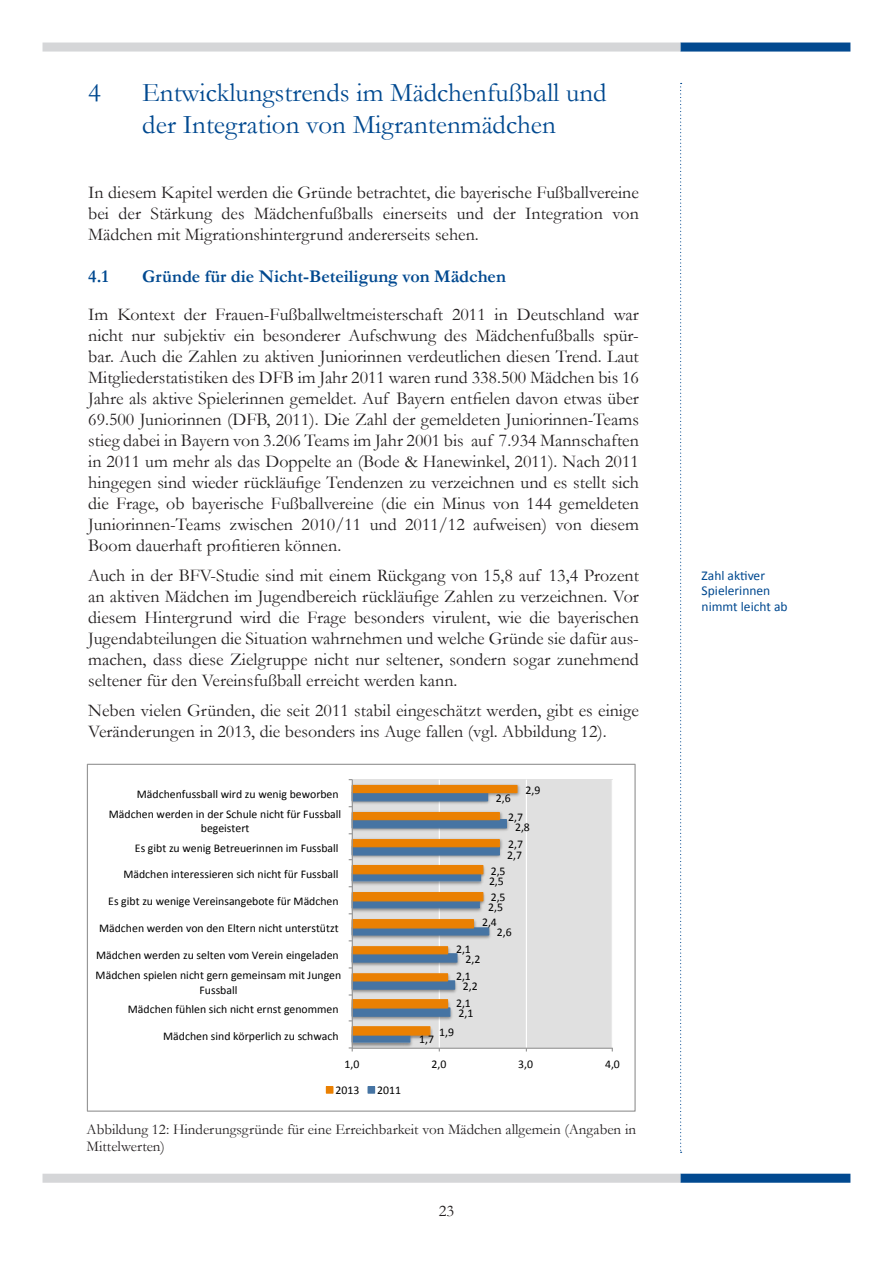
<style>
.page{position:relative;width:893px;height:1263px;background:#fff}
.page>*{position:absolute;margin:0;border:0;box-sizing:border-box;transform-origin:0 0}
.t1{font:27px/32.4px "Garamond";color:#014990}
.t2{font:18px/21px "Garamond";color:#231f20;text-align:justify}
.Headline_2{font:700 18px "Garamond";color:#014990}
.t3{font:16.5px "Garamond";color:#231f20}
.Beschriftung{font:15px/16.5px "Garamond";color:#231f20}
.Stichwort-rechts{font:13.5px/15px "Calibri";color:#014990}
.t4{font:11.7px/14.1px "Calibri";color:#000;text-align:center}
</style>
<div class="page">
<div style="left:680px;top:1174px;width:170px;height:9px;background:#014990;border:2px solid #014990"></div>
<svg style="left:680px;top:83px;width:2px;height:1070px"></svg>
<div style="left:43px;top:1174px;width:637px;height:9px;background:#d5d6d8;border:2px solid #d5d6d8"></div>
<div style="left:680px;top:43px;width:170px;height:9px;background:#014990;border:2px solid #014990"></div>
<div style="left:43px;top:43px;width:637px;height:9px;background:#d5d6d8;border:2px solid #d5d6d8"></div>
<div style="left:352px;top:780px;width:261px;height:268px;background:#e0e0e0"></div>
<hr style="left:526px;top:780px;width:1px;height:268px;background:#fff">
<hr style="left:612px;top:780px;width:1px;height:268px;background:#fff">
<hr style="left:352px;top:1048px;width:261px;height:1px;background:#979797">
<svg style="left:349px;top:779px;width:169px;height:272px"></svg>
<div style="left:326px;top:1087px;width:7px;height:6px;background:#ea8002"></div>
<div style="left:326px;top:1086px;width:7px;height:8px;border:1px solid #ea8002"></div>
<div style="left:368px;top:1087px;width:7px;height:6px;background:#4674a3"></div>
<div style="left:367px;top:1086px;width:8px;height:8px;border:1px solid #4674a3"></div>
<p class="t1" style="left:88px;top:76px;width:14px">4</p>
<p class="t1" style="left:142px;top:76px;width:466px">Entwicklungstrends im Mädchenfußball und der Integration von Migrantenmädchen</p>
<p class="t2" style="left:88px;top:181px;width:552px">In diesem Kapitel werden die Gründe betrachtet, die bayerische Fußballvereine bei der Stärkung des Mädchenfußballs einerseits und der Integration von Mädchen mit Migrationshintergrund andererseits sehen.</p>
<p class="Headline_2" style="left:88px;top:266px;width:22px">4.1</p>
<p class="Headline_2" style="left:142px;top:266px;width:365px">Gründe für die Nicht-Beteiligung von Mädchen</p>
<p class="t2" style="left:88px;top:304px;width:552px">Im Kontext der Frauen-Fußballweltmeisterschaft 2011 in Deutschland war nicht nur subjektiv ein besonderer Aufschwung des Mädchenfußballs spür&shy;bar. Auch die Zahlen zu aktiven Juniorinnen verdeutlichen diesen Trend. Laut Mitgliederstatistiken des DFB im Jahr 2011 waren rund 338.500 Mädchen bis 16<br>Jahre als aktive Spielerinnen gemeldet. Auf Bayern entfielen davon etwas über 69.500 Juniorinnen (DFB, 2011). Die Zahl der gemeldeten Juniorinnen-Teams stieg dabei in Bayern von 3.206 Teams im Jahr 2001 bis auf 7.934 Mannschaften in 2011 um mehr als das Doppelte an (Bode &amp; Hanewinkel, 2011). Nach 2011 hingegen sind wieder rückläufige Tendenzen zu verzeichnen und es stellt sich die Frage, ob bayerische Fußballvereine (die ein Minus von 144 gemeldeten Juniorinnen-Teams zwischen 2010/11 und 2011/12 aufweisen) von diesem Boom dauerhaft profitieren können.</p>
<p class="t2" style="left:88px;top:565px;width:552px">Auch in der BFV-Studie sind mit einem Rückgang von 15,8 auf 13,4 Prozent an aktiven Mädchen im Jugendbereich rückläufige Zahlen zu verzeichnen. Vor diesem Hintergrund wird die Frage besonders virulent, wie die bayerischen Jugendabteilungen die Situation wahrnehmen und welche Gründe sie dafür aus&shy;machen, dass diese Zielgruppe nicht nur seltener, sondern sogar zunehmend seltener für den Vereinsfußball erreicht werden kann.</p>
<p class="t2" style="left:88px;top:700px;width:552px">Neben vielen Gründen, die seit 2011 stabil eingeschätzt werden, gibt es einige<br>Veränderungen in 2013, die besonders ins Auge fallen (vgl. Abbildung 12).</p>
<p class="t4" style="left:137px;top:787px;width:203px">Mädchenfussball wird zu wenig beworben</p>
<p class="t4" style="left:496px;top:791px;width:16px">2,6</p>
<p class="t4" style="left:525px;top:783px;width:16px">2,9</p>
<p class="t4" style="left:109px;top:807px;width:234px">Mädchen werden in der Schule nicht für Fussball begeistert</p>
<p class="t4" style="left:508px;top:810px;width:16px">2,7</p>
<p class="t4" style="left:515px;top:820px;width:16px">2,8</p>
<p class="t4" style="left:135px;top:841px;width:205px">Es gibt zu wenig Betreuerinnen im Fussball</p>
<p class="t4" style="left:508px;top:837px;width:16px">2,7</p>
<p class="t4" style="left:507px;top:848px;width:16px">2,7</p>
<p class="t4" style="left:123px;top:867px;width:217px">Mädchen interessieren sich nicht für Fussball</p>
<p class="t4" style="left:491px;top:864px;width:16px">2,5</p>
<p class="t4" style="left:489px;top:874px;width:16px">2,5</p>
<p class="t4" style="left:108px;top:894px;width:232px">Es gibt zu wenige Vereinsangebote für Mädchen</p>
<p class="t4" style="left:491px;top:890px;width:16px">2,5</p>
<p class="t4" style="left:488px;top:900px;width:16px">2,5</p>
<p class="t4" style="left:99px;top:921px;width:241px">Mädchen werden von den Eltern nicht unterstützt</p>
<p class="t4" style="left:482px;top:915px;width:16px">2,4</p>
<p class="t4" style="left:497px;top:925px;width:16px">2,6</p>
<p class="t4" style="left:96px;top:948px;width:244px">Mädchen werden zu selten vom Verein eingeladen</p>
<p class="t4" style="left:456px;top:942px;width:16px">2,1</p>
<p class="t4" style="left:466px;top:952px;width:16px">2,2</p>
<p class="t4" style="left:96px;top:968px;width:247px">Mädchen spielen nicht gern gemeinsam mit Jungen<br>Fussball</p>
<p class="t4" style="left:456px;top:969px;width:16px">2,1</p>
<p class="t4" style="left:463px;top:979px;width:16px">2,2</p>
<p class="t4" style="left:128px;top:1002px;width:212px">Mädchen fühlen sich nicht ernst genommen</p>
<p class="t4" style="left:456px;top:995px;width:16px">2,1</p>
<p class="t4" style="left:459px;top:1005px;width:16px">2,1</p>
<p class="t4" style="left:163px;top:1029px;width:177px">Mädchen sind körperlich zu schwach</p>
<p class="t4" style="left:439px;top:1025px;width:16px">1,9</p>
<p class="t4" style="left:419px;top:1032px;width:16px">1,7</p>
<p class="t4" style="left:345px;top:1057px;width:16px">1,0</p>
<p class="t4" style="left:431px;top:1057px;width:16px">2,0</p>
<p class="t4" style="left:518px;top:1057px;width:16px">3,0</p>
<p class="t4" style="left:605px;top:1057px;width:16px">4,0</p>
<p class="t4" style="left:335px;top:1083px;width:25px">2013</p>
<p class="t4" style="left:377px;top:1083px;width:25px">2011</p>
<p class="Beschriftung" style="left:87px;top:1121px;width:551px">Abbildung 12: Hinderungsgründe für eine Erreichbarkeit von Mädchen allgemein (Angaben in<br>Mittelwerten)</p>
<p class="t3" style="left:439px;top:1201px;width:17px">23</p>
<p class="Stichwort-rechts" style="left:702px;top:568px;width:87px">Zahl aktiver<br>Spielerinnen nimmt leicht ab</p>
</div>
